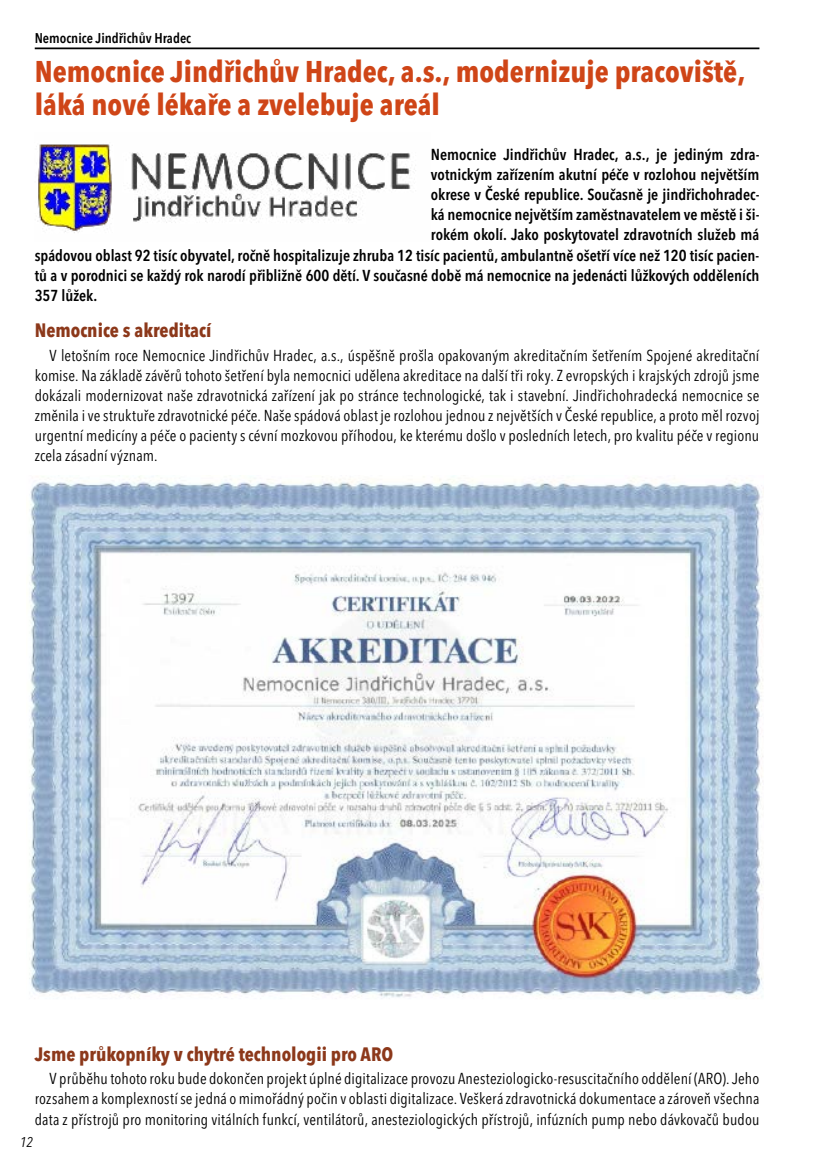
<style>
.page{position:relative;width:819px;height:1166px;background:#fff}
.page>*{position:absolute;margin:0;border:0;box-sizing:border-box;transform-origin:0 0}
.t1{font:700 condensed 29.75px/33.2px "Avenir Next LT Pro";color:#cf4517}
.t2{font:700 condensed 19.25px "Avenir Next LT Pro";color:#8c381a}
.t3{font:condensed 15.75px/20.1px "Avenir Next LT Pro";letter-spacing:.01em;color:#000;text-align:justify}
.t4{font:600 condensed 15.75px "Avenir Next LT Pro";color:#000}
.t5{font:600 condensed 14px "Avenir Next LT Pro";color:#000}
.t6{font:italic condensed 14px "Avenir Next LT Pro";color:#000}
</style>
<div class="page">
<hr style="left:35px;top:47px;width:724px;height:2px;background:#000">
<img style="left:29px;top:475px;width:734px;height:524px">
<img style="left:37px;top:144px;width:379px;height:89px">
<p class="t5" style="left:35px;top:29px;width:158px">Nemocnice Jindřichův Hradec</p>
<h1 class="t1" style="left:35px;top:55px;width:712px">Nemocnice Jindřichův Hradec, a.s., modernizuje pracoviště, láká nové lékaře a zvelebuje areál</h1>
<p class="t4" style="left:431px;top:145px;width:330px">Nemocnice Jindřichův Hradec, a.s., je jediným zdra-</p>
<p class="t4" style="left:431px;top:165px;width:330px">votnickým zařízením akutní péče v rozlohou největším</p>
<p class="t4" style="left:431px;top:185px;width:330px">okrese v České republice. Současně je jindřichohradec-</p>
<p class="t4" style="left:431px;top:205px;width:330px">ká nemocnice největším zaměstnavatelem ve městě i ši-</p>
<p class="t4" style="left:431px;top:225px;width:330px">rokém okolí. Jako poskytovatel zdravotních služeb má</p>
<p class="t4" style="left:35px;top:245px;width:726px">spádovou oblast 92 tisíc obyvatel, ročně hospitalizuje zhruba 12 tisíc pacientů, ambulantně ošetří více než 120 tisíc pacien-</p>
<p class="t4" style="left:35px;top:265px;width:726px">tů a v porodnici se každý rok narodí přibližně 600 dětí. V současné době má nemocnice na jedenácti lůžkových odděleních</p>
<p class="t4" style="left:35px;top:286px;width:64px">357 lůžek.</p>
<p class="t2" style="left:35px;top:319px;width:178px">Nemocnice s akreditací</p>
<p class="t3" style="left:35px;top:345px;width:726px;text-indent:15px">V letošním roce Nemocnice Jindřichův Hradec, a.s., úspěšně prošla opakovaným akreditačním šetřením Spojené akreditační komise. Na základě závěrů tohoto šetření byla nemocnici udělena akreditace na další tři roky. Z evropských i krajských zdrojů jsme dokázali modernizovat naše zdravotnická zařízení jak po stránce technologické, tak i stavební. Jindřichohradecká nemocnice se změnila i ve struktuře zdravotnické péče. Naše spádová oblast je rozlohou jednou z největších v České republice, a proto měl rozvoj urgentní medicíny a péče o pacienty s cévní mozkovou příhodou, ke kterému došlo v posledních letech, pro kvalitu péče v regionu zcela zásadní význam.</p>
<p class="t2" style="left:35px;top:1042px;width:360px">Jsme průkopníky v chytré technologii pro ARO</p>
<p class="t3" style="left:35px;top:1069px;width:726px;text-indent:15px">V průběhu tohoto roku bude dokončen projekt úplné digitalizace provozu Anesteziologicko-resuscitačního oddělení (ARO). Jeho rozsahem a komplexností se jedná o mimořádný počin v oblasti digitalizace. Veškerá zdravotnická dokumentace a zároveň všechna data z přístrojů pro monitoring vitálních funkcí, ventilátorů, anesteziologických přístrojů, infúzních pump nebo dávkovačů budou</p>
<p class="t6" style="left:20px;top:1133px;width:15px">12</p>
</div>
